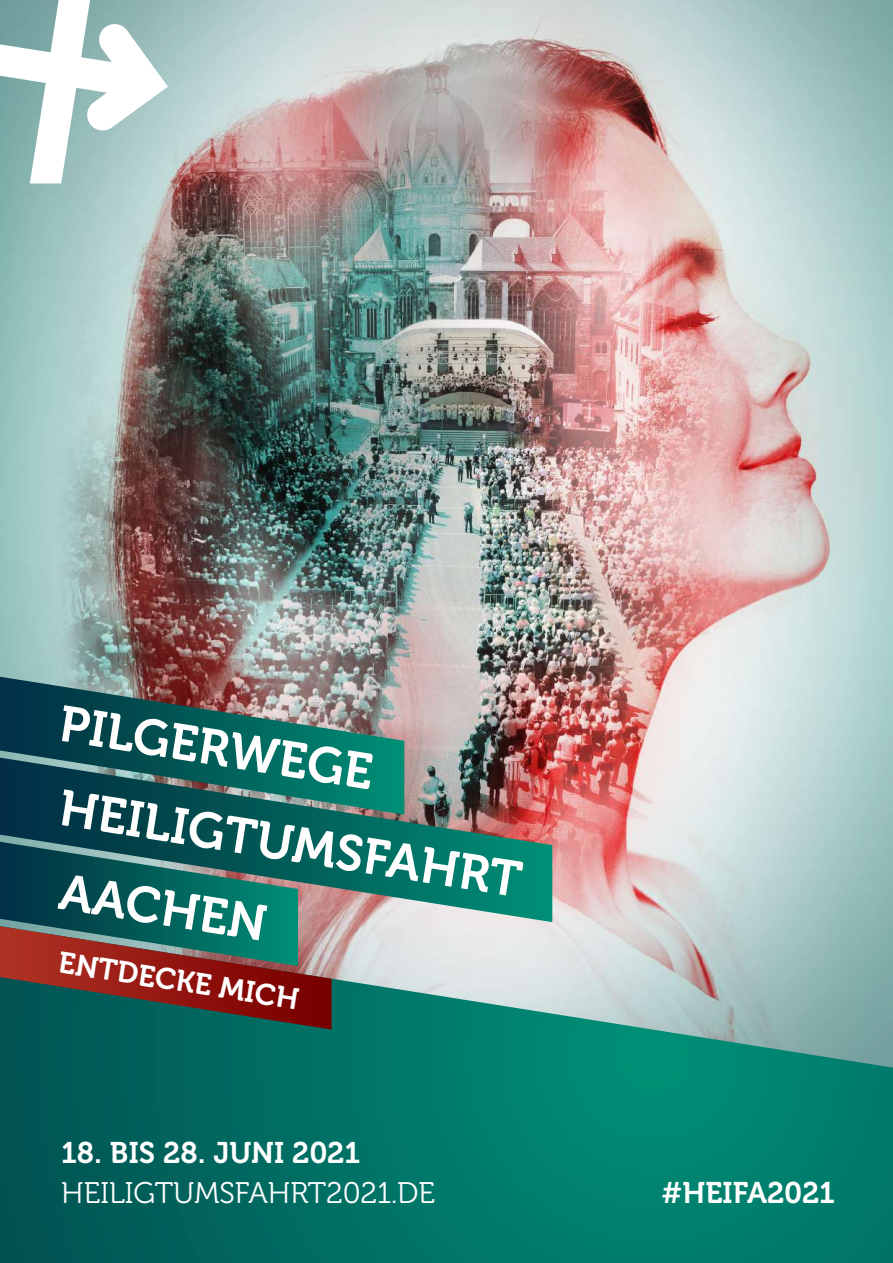
<style>
.page{position:relative;width:893px;height:1263px;background:#fff}
.page>*{position:absolute;margin:0;border:0;box-sizing:border-box;transform-origin:0 0}
.t1{font:50.25px/83.1px "Museo 700";color:#fff}
.t2{font:29.7px "Museo 700";color:#fff}
.t3{font:29.7px "Museo 300";color:#fff}
</style>
<div class="page">
<img style="left:0;top:0;width:893px;height:926px">
<svg style="left:0;top:926px;width:893px;height:337px;background:#25857a"></svg>
<img style="left:0;top:677px;width:404px;height:81px">
<img style="left:0;top:758px;width:552px;height:164px">
<svg style="left:0;top:842px;width:332px;height:187px;background:#3c504c"></svg>
<svg style="left:0;top:0;width:168px;height:183px"></svg>
<h1 class="t1" style="left:66px;top:682px;width:482px;rotate:9deg">PILGERWEGE<br>HEILIGTUMSFAHRT<br>AACHEN</h1>
<p class="t2" style="left:61px;top:945px;width:245px;rotate:9deg">ENTDECKE MICH</p>
<p class="t2" style="left:61px;top:1137px;width:301px">18. BIS 28. JUNI 2021</p>
<p class="t3" style="left:61px;top:1177px;width:375px">HEILIGTUMSFAHRT2021.DE</p>
<p class="t2" style="left:662px;top:1177px;width:175px">#HEIFA2021</p>
</div>
